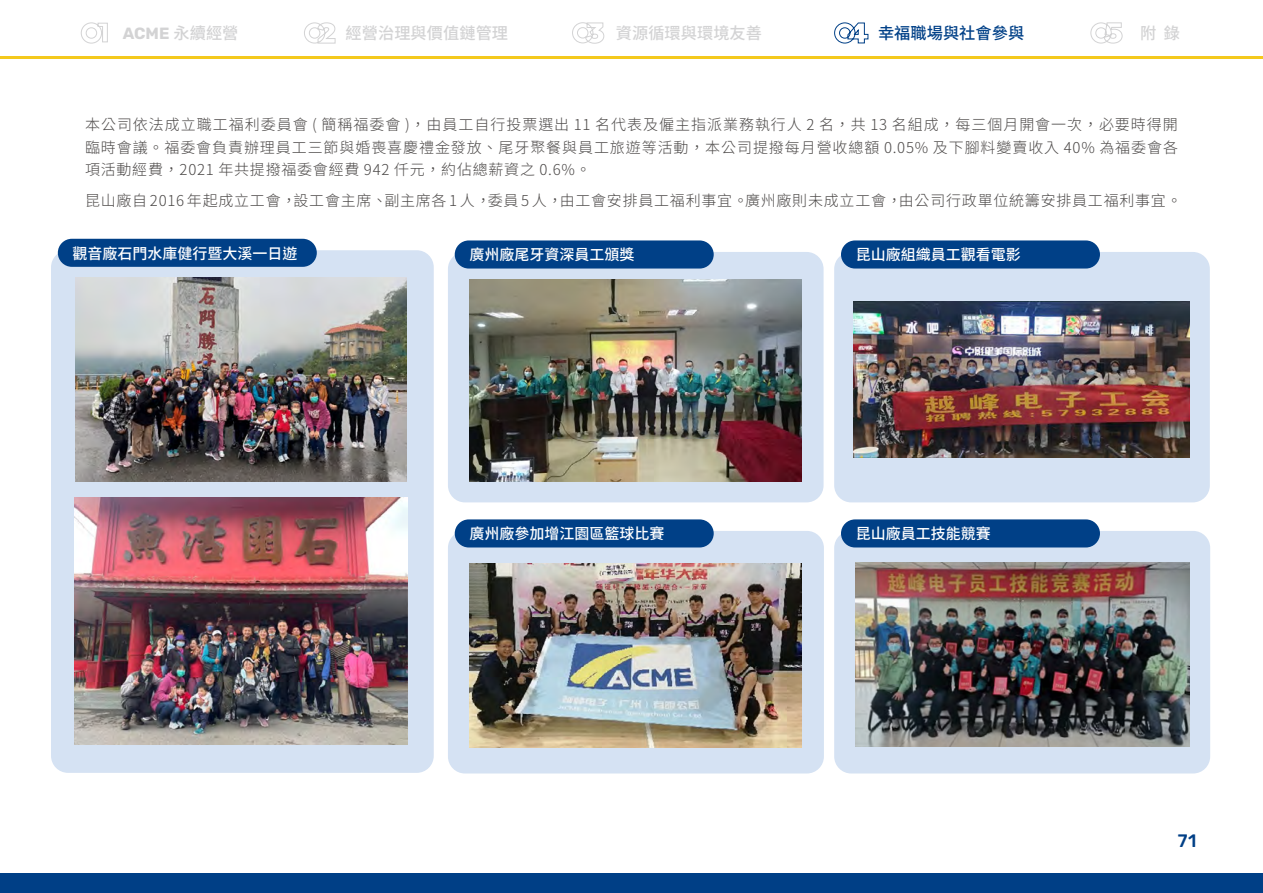
<style>
.page{position:relative;width:1263px;height:893px;background:#fff}
.page>*{position:absolute;margin:0;border:0;box-sizing:border-box;transform-origin:0 0}
.t1{font:500 18px "Rubik";color:#003f86}
.t2{font:500 16.2px "Noto Sans CJ Ktc";color:#d3d3d4}
.t3{font:500 16.2px "Noto Sans CJ Ktc";color:#004087}
.t4{font:700 16.2px "Rubik";color:#d3d3d4}
.t5{font:300 15px/22.5px "Noto Sans CJ Ktc";letter-spacing:.05em;color:#4c4948;text-align:justify}
.t6{font:500 15px "Noto Sans CJ Ktc";color:#fff}
.s1{font-family:"Noto Sans CJ Ktc";font-weight:500}
</style>
<div class="page">
<div style="left:0;top:874px;width:1263px;height:19px;background:#003f86"></div>
<hr style="left:0;top:56px;width:1263px;height:2px;background:#f4c91c">
<svg style="left:572px;top:22px;width:33px;height:22px"></svg>
<svg style="left:80px;top:22px;width:28px;height:22px"></svg>
<svg style="left:834px;top:22px;width:35px;height:22px"></svg>
<svg style="left:304px;top:22px;width:32px;height:22px"></svg>
<svg style="left:1090px;top:22px;width:33px;height:22px"></svg>
<div style="left:834px;top:531px;width:376px;height:242px;background:#d5e2f3;border-radius:17px"></div>
<img style="left:855px;top:563px;width:335px;height:184px">
<div style="left:51px;top:250px;width:383px;height:523px;background:#d5e2f3;border-radius:17px"></div>
<div style="left:448px;top:252px;width:375px;height:250px;background:#d5e2f3;border-radius:17px"></div>
<div style="left:834px;top:252px;width:376px;height:250px;background:#d5e2f3;border-radius:17px"></div>
<div style="left:448px;top:531px;width:376px;height:242px;background:#d5e2f3;border-radius:17px"></div>
<div style="left:58px;top:239px;width:259px;height:28px;background:#004087;border-radius:14px"></div>
<div style="left:455px;top:240px;width:259px;height:29px;background:#004087;border-radius:14px"></div>
<div style="left:841px;top:240px;width:259px;height:29px;background:#004087;border-radius:14px"></div>
<div style="left:455px;top:519px;width:259px;height:28px;background:#004087;border-radius:14px"></div>
<div style="left:841px;top:519px;width:259px;height:28px;background:#004087;border-radius:14px"></div>
<img style="left:75px;top:277px;width:332px;height:205px">
<img style="left:469px;top:280px;width:332px;height:201px">
<img style="left:469px;top:563px;width:332px;height:184px">
<img style="left:854px;top:301px;width:336px;height:156px">
<img style="left:75px;top:498px;width:332px;height:246px">
<p class="t4" style="left:123px;top:24px;width:117px">ACME <span class="s1">永續經營</span></p>
<p class="t2" style="left:346px;top:24px;width:164px">經營治理與價值鏈管理</p>
<p class="t2" style="left:616px;top:24px;width:148px">資源循環與環境友善</p>
<p class="t3" style="left:878px;top:24px;width:148px">幸福職場與社會參與</p>
<p class="t2" style="left:1140px;top:24px;width:41px">附 錄</p>
<p class="t5" style="left:85px;top:114px;width:1094px">本公司依法成立職工福利委員會 ( 簡稱福委會 )，由員工自行投票選出 11 名代表及僱主指派業務執行人 2 名，共 13 名組成，每三個月開會一次，必要時得開臨時會議。福委會負責辦理員工三節與婚喪喜慶禮金發放、尾牙聚餐與員工旅遊等活動，本公司提撥每月營收總額 0.05% 及下腳料變賣收入 40% 為福委會各項活動經費，2021 年共提撥福委會經費 942 仟元，約佔總薪資之 0.6%。</p>
<p class="t5" style="left:85px;top:190px;width:1098px">昆山廠自 2016 年起成立工會，設工會主席、副主席各 1 人，委員 5 人，由工會安排員工福利事宜。廣州廠則未成立工會，由公司行政單位統籌安排員工福利事宜。</p>
<p class="t6" style="left:72px;top:245px;width:227px">觀音廠石門水庫健行暨大溪一日遊</p>
<p class="t6" style="left:469px;top:246px;width:166px">廣州廠尾牙資深員工頒獎</p>
<p class="t6" style="left:856px;top:246px;width:166px">昆山廠組織員工觀看電影</p>
<p class="t6" style="left:469px;top:525px;width:196px">廣州廠參加增江園區籃球比賽</p>
<p class="t6" style="left:856px;top:525px;width:136px">昆山廠員工技能競賽</p>
<p class="t1" style="left:1178px;top:830px;width:20px">71</p>
</div>
